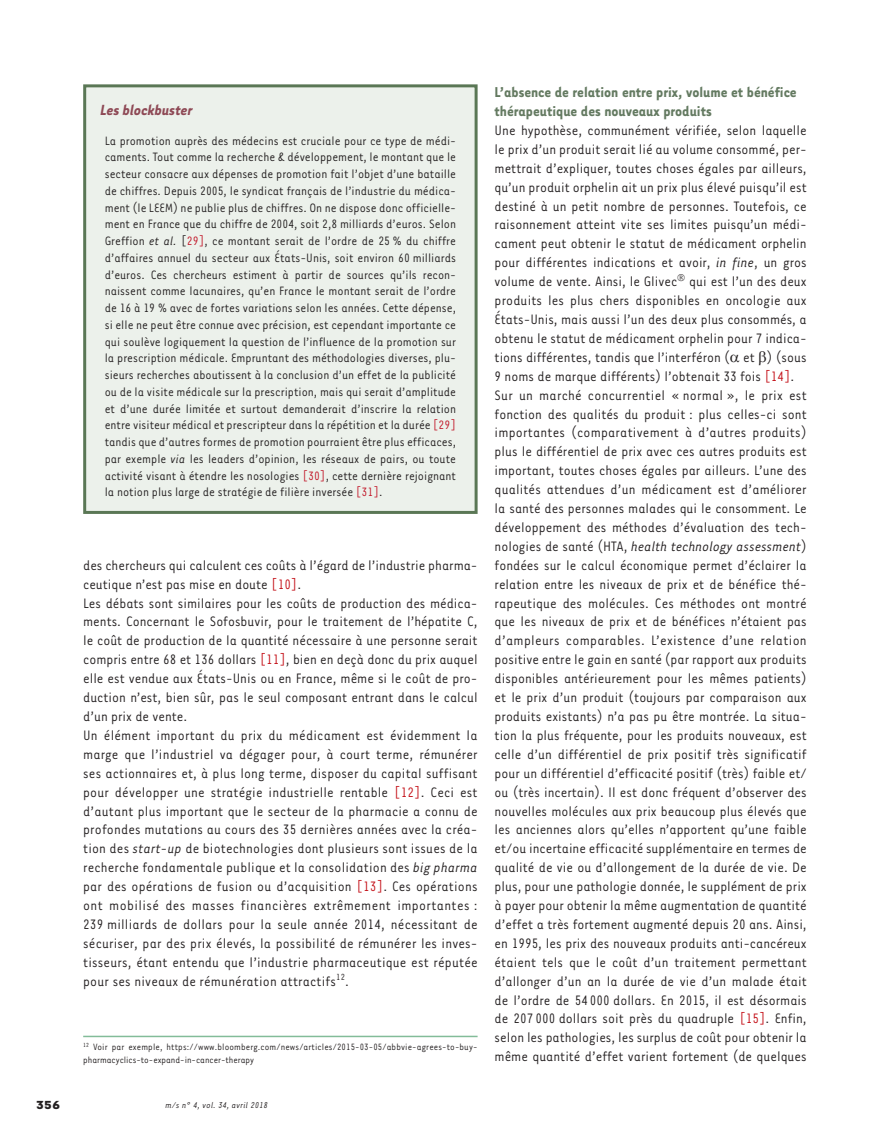
<style>
.page{position:relative;width:890px;height:1147px;background:#fff}
.page>*{position:absolute;margin:0;border:0;box-sizing:border-box;transform-origin:0 0}
.t1{font:italic 700 16.95px "Tarzana Narrow";color:#8e4955}
.t2{font:700 16.5px/18.9px "Tarzana Narrow";color:#647a61}
.t3{font:15.75px/18.9px "Tarzana Narrow";color:#231f20}
.t4{font:13.95px/16.8px "Tarzana Narrow";color:#231f20;text-align:justify}
.t5{font:700 13.5px "Tarzana Wide";color:#231f20}
.t6{font:10.5px/12.6px "Tarzana Narrow";letter-spacing:.01em;color:#231f20}
.t7{font:italic 9.75px "Tarzana Narrow";letter-spacing:.025em;color:#231f20}
.s1{font-style:italic}
.s2{color:#c11527}
.s3{color:#c4121a}
</style>
<div class="page">
<hr style="left:83px;top:1035px;width:394px;height:2px;background:#83bc99">
<div style="left:85px;top:86px;width:391px;height:426px;background:#ecf1eb"></div>
<div style="left:83px;top:84px;width:394px;height:430px;border:3px solid #5a7755"></div>
<p class="t1" style="left:100px;top:104px;width:94px">Les blockbuster</p>
<p class="t4" style="left:105px;top:133px;width:353px">La promotion auprès des médecins est cruciale pour ce type de médi&shy;caments. Tout comme la recherche &amp; développement, le montant que le secteur consacre aux dépenses de promotion fait l’objet d’une bataille de chiffres. Depuis 2005, le syndicat français de l’industrie du médica&shy;ment (le LEEM) ne publie plus de chiffres. On ne dispose donc officielle&shy;ment en France que du chiffre de 2004, soit 2,8 milliards d’euros. Selon Greffion <span class="s1">et al.</span> [<span class="s2">29]</span>, ce montant serait de l’ordre de 25 % du chiffre d’affaires annuel du secteur aux États-Unis, soit environ 60 milliards d’euros. Ces chercheurs estiment à partir de sources qu’ils recon&shy;naissent comme lacunaires, qu’en France le montant serait de l’ordre de 16 à 19 % avec de fortes variations selon les années. Cette dépense, si elle ne peut être connue avec précision, est cependant importante ce qui soulève logiquement la question de l’influence de la promotion sur la prescription médicale. Empruntant des méthodologies diverses, plu&shy;sieurs recherches aboutissent à la conclusion d’un effet de la publicité ou de la visite médicale sur la prescription, mais qui serait d’amplitude et d’une durée limitée et surtout demanderait d’inscrire la relation entre visiteur médical et prescripteur dans la répétition et la durée <span class="s2">[29] </span>tandis que d’autres formes de promotion pourraient être plus efficaces, par exemple <span class="s1">via</span> les leaders d’opinion, les réseaux de pairs, ou toute activité visant à étendre les nosologies <span class="s2">[30]</span>, cette dernière rejoignant la notion plus large de stratégie de filière inversée <span class="s2">[31]</span>.</p>
<p class="t3" style="left:83px;top:557px;width:396px">des chercheurs qui calculent ces coûts à l’égard de l’industrie pharma&shy;ceutique n’est pas mise en doute <span class="s3">[10]</span>.<br>Les débats sont similaires pour les coûts de production des médica&shy;ments. Concernant le Sofosbuvir, pour le traitement de l’hépatite C, le coût de production de la quantité nécessaire à une personne serait compris entre 68 et 136 dollars <span class="s3">[11]</span>, bien en deçà donc du prix auquel elle est vendue aux États-Unis ou en France, même si le coût de pro&shy;duction n’est, bien sûr, pas le seul composant entrant dans le calcul d’un prix de vente.<br>Un élément important du prix du médicament est évidemment la marge que l’industriel va dégager pour, à court terme, rémunérer ses actionnaires et, à plus long terme, disposer du capital suffisant pour développer une stratégie industrielle rentable <span class="s3">[12]</span>. Ceci est d’autant plus important que le secteur de la pharmacie a connu de profondes mutations au cours des 35 dernières années avec la créa&shy;tion des <span class="s1">start-up</span> de biotechnologies dont plusieurs sont issues de la recherche fondamentale publique et la consolidation des <span class="s1">big pharma </span>par des opérations de fusion ou d’acquisition <span class="s3">[13]</span>. Ces opérations ont mobilisé des masses financières extrêmement importantes :<br>239 milliards de dollars pour la seule année 2014, nécessitant de sécuriser, par des prix élevés, la possibilité de rémunérer les inves&shy;tisseurs, étant entendu que l’industrie pharmaceutique est réputée pour ses niveaux de rémunération attractifs<sup>12</sup>.</p>
<p class="t6" style="left:83px;top:1041px;width:396px"><sup>12</sup> Voir par exemple, https://www.bloomberg.com/news/articles/2015-03-05/abbvie-agrees-to-buy&shy;pharmacyclics-to-expand-in-cancer-therapy</p>
<p class="t5" style="left:36px;top:1100px;width:26px">356</p>
<p class="t7" style="left:165px;top:1102px;width:104px">m/s n° 4, vol. 34, avril 2018</p>
<p class="t2" style="left:494px;top:84px;width:303px">L’absence de relation entre prix, volume et bénéfice thérapeutique des nouveaux produits</p>
<p class="t3" style="left:494px;top:122px;width:313px">Une hypothèse, communément vérifiée, selon laquelle le prix d’un produit serait lié au volume consommé, per&shy;mettrait d’expliquer, toutes choses égales par ailleurs, qu’un produit orphelin ait un prix plus élevé puisqu’il est destiné à un petit nombre de personnes. Toutefois, ce raisonnement atteint vite ses limites puisqu’un médi&shy;cament peut obtenir le statut de médicament orphelin pour différentes indications et avoir, <span class="s1">in fine</span>, un gros volume de vente. Ainsi, le Glivec qui est l’un des deux produits les plus chers disponibles en oncologie aux États-Unis, mais aussi l’un des deux plus consommés, a obtenu le statut de médicament orphelin pour 7 indica&shy;tions différentes, tandis que l’interféron ( et ) (sous 9 noms de marque différents) l’obtenait 33 fois <span class="s3">[14]</span>.<br>Sur un marché concurrentiel « normal », le prix est fonction des qualités du produit : plus celles-ci sont importantes (comparativement à d’autres produits) plus le différentiel de prix avec ces autres produits est important, toutes choses égales par ailleurs. L’une des qualités attendues d’un médicament est d’améliorer la santé des personnes malades qui le consomment. Le développement des méthodes d’évaluation des tech&shy;nologies de santé (HTA, <span class="s1">health technology assessment</span>) fondées sur le calcul économique permet d’éclairer la relation entre les niveaux de prix et de bénéfice thé&shy;rapeutique des molécules. Ces méthodes ont montré que les niveaux de prix et de bénéfices n’étaient pas d’ampleurs comparables. L’existence d’une relation positive entre le gain en santé (par rapport aux produits disponibles antérieurement pour les mêmes patients) et le prix d’un produit (toujours par comparaison aux produits existants) n’a pas pu être montrée. La situa&shy;tion la plus fréquente, pour les produits nouveaux, est celle d’un différentiel de prix positif très significatif pour un différentiel d’efficacité positif (très) faible et/ ou (très incertain). Il est donc fréquent d’observer des nouvelles molécules aux prix beaucoup plus élevés que les anciennes alors qu’elles n’apportent qu’une faible et/ou incertaine efficacité supplémentaire en termes de qualité de vie ou d’allongement de la durée de vie. De plus, pour une pathologie donnée, le supplément de prix à payer pour obtenir la même augmentation de quantité d’effet a très fortement augmenté depuis 20 ans. Ainsi, en 1995, les prix des nouveaux produits anti-cancéreux étaient tels que le coût d’un traitement permettant d’allonger d’un an la durée de vie d’un malade était de l’ordre de 54 000 dollars. En 2015, il est désormais de 207 000 dollars soit près du quadruple <span class="s3">[15]</span>. Enfin, selon les pathologies, les surplus de coût pour obtenir la même quantité d’effet varient fortement (de quelques</p>
</div>
